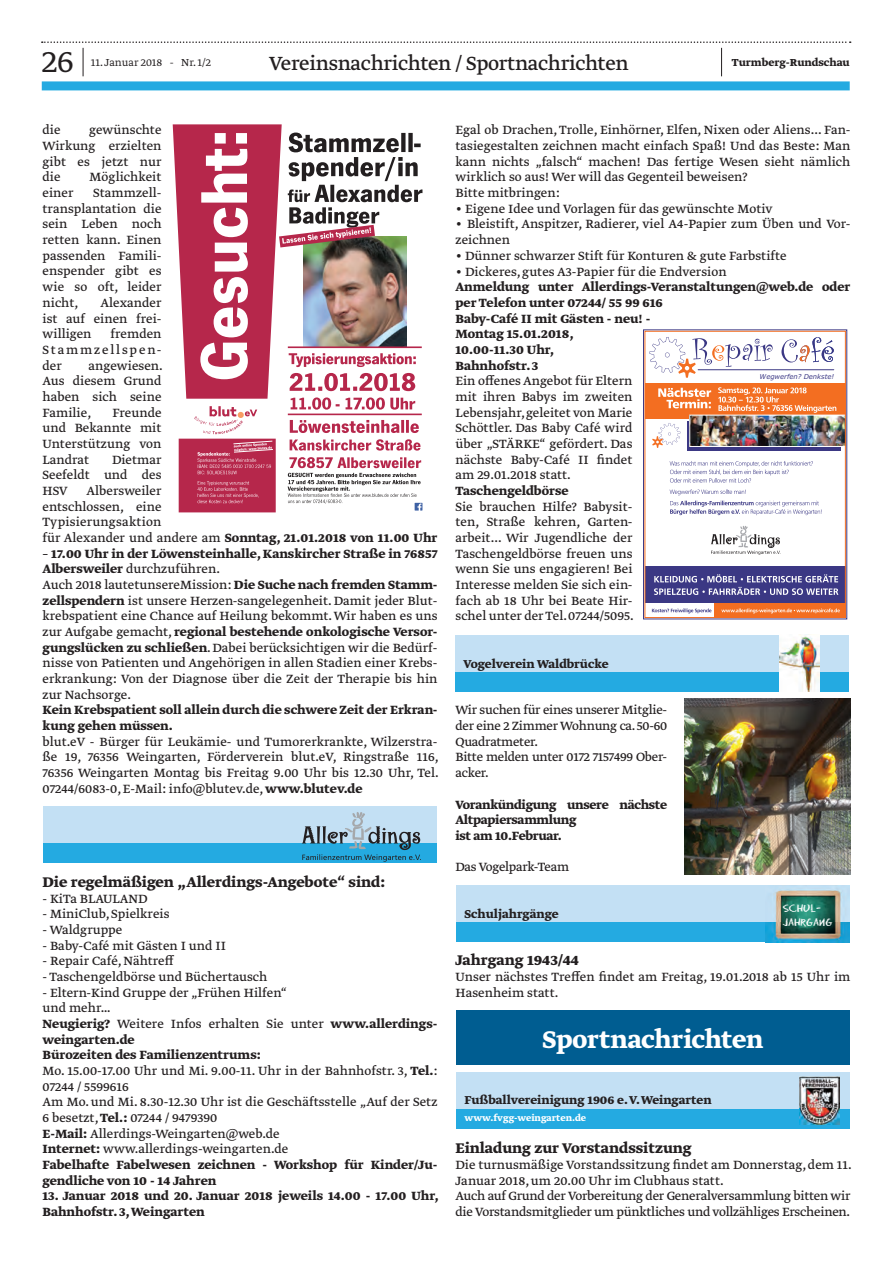
<style>
.page{position:relative;width:893px;height:1263px;background:#fff}
.page>*{position:absolute;margin:0;border:0;box-sizing:border-box;transform-origin:0 0}
.t1{font:300 36px "Greta Text Std";color:#231f20}
.t2{font:700 28.5px "Greta Text Std";letter-spacing:-.01em;color:#fff}
.t3{font:22.5px "Greta Text Std";letter-spacing:-.015em;color:#231f20}
.t4{font:700 16.5px "Greta Text Std";color:#231f20}
.t5{font:14.1px/15.8px "Greta Text Std Regular Min";color:#231f20;text-align:justify}
.t6{font:700 14.1px/15.8px "Greta Text Std";color:#231f20}
.t7{font:14.1px/15.6px "Greta Text Std Regular Min";letter-spacing:-.02em;color:#231f20}
.t8{font:700 14.1px/15.8px "Greta Text Std";letter-spacing:-.02em;color:#231f20}
.t9{font:700 13.5px "Greta Text Std";color:#231f20}
.t10{font:300 12px "Greta Text Std";color:#231f20}
.t11{font:700 12px "Greta Text Std";color:#231f20}
.t12{font:12px/14.4px "Eraser Dust";color:#fff}
.t13{font:700 10.5px "Greta Text Std";color:#fff}
.t14{font:italic 6.75px "Verdana";color:#3b3884}
.s1{font-family:"Greta Text Std Regular Min";font-weight:400}
.s2{font-family:"Greta Text Std";font-weight:700}
</style>
<div class="page">
<div style="left:42px;top:81px;width:808px;height:9px;background:#24aae1"></div>
<svg style="left:42px;top:41px;width:809px;height:35px"></svg>
<div style="left:456px;top:1011px;width:394px;height:54px;background:#005d91"></div>
<div style="left:455px;top:635px;width:394px;height:57px;background:#c3e0f4"></div>
<div style="left:455px;top:672px;width:394px;height:20px;background:#24aae1"></div>
<img style="left:779px;top:635px;width:40px;height:57px">
<div style="left:43px;top:806px;width:394px;height:57px;background:#c3e0f4"></div>
<div style="left:43px;top:843px;width:394px;height:20px;background:#24aae1"></div>
<svg style="left:302px;top:812px;width:119px;height:50px"></svg>
<div style="left:456px;top:885px;width:394px;height:57px;background:#c3e0f4"></div>
<div style="left:456px;top:922px;width:394px;height:20px;background:#24aae1"></div>
<img style="left:765px;top:890px;width:85px;height:52px">
<svg style="left:173px;top:124px;width:249px;height:388px"></svg>
<hr style="left:288px;top:346px;width:134px;height:2px;background:#b6274b">
<div style="left:643px;top:330px;width:204px;height:289px;border:1px solid #3b3884"></div>
<div style="left:645px;top:567px;width:200px;height:36px;background:#3b3884"></div>
<div style="left:687px;top:421px;width:153px;height:29px;background:#3b3884"></div>
<div style="left:645px;top:383px;width:200px;height:35px;background:#f36e21"></div>
<svg style="left:654px;top:574px;width:184px;height:21px"></svg>
<svg style="left:652px;top:608px;width:59px;height:5px"></svg>
<div style="left:714px;top:603px;width:131px;height:15px;background:#f36e21"></div>
<svg style="left:721px;top:608px;width:119px;height:5px"></svg>
<svg style="left:781px;top:337px;width:53px;height:25px"></svg>
<svg style="left:649px;top:337px;width:124px;height:41px"></svg>
<hr style="left:698px;top:369px;width:136px;height:1px;background:#3b3884">
<div style="left:645px;top:331px;width:200px;height:287px;border:1px solid #f36e21"></div>
<svg style="left:670px;top:501px;width:151px;height:14px"></svg>
<svg style="left:670px;top:489px;width:75px;height:6px"></svg>
<svg style="left:670px;top:461px;width:143px;height:22px"></svg>
<svg style="left:711px;top:526px;width:69px;height:29px"></svg>
<img style="left:652px;top:387px;width:193px;height:61px">
<img style="left:684px;top:698px;width:166px;height:176px">
<div style="left:456px;top:1071px;width:394px;height:57px;background:#c3e0f4"></div>
<div style="left:456px;top:1108px;width:394px;height:20px;background:#24aae1"></div>
<img style="left:800px;top:1076px;width:40px;height:48px">
<h1 class="t1" style="left:42px;top:41px;width:33px">26</h1>
<p class="t10" style="left:91px;top:56px;width:122px">11. Januar 2018 - Nr. 1/2</p>
<h3 class="t3" style="left:269px;top:50px;width:361px">Vereinsnachrichten / Sportnachrichten</h3>
<p class="t11" style="left:732px;top:56px;width:119px">Turmberg-Rundschau</p>
<p class="t5" style="left:43px;top:123px;width:121px;text-indent:47px">gewünschte Wirkung erzielten gibt es jetzt nur die</p>
<p class="t5" style="left:43px;top:123px;width:20px">die</p>
<p class="t5" style="left:90px;top:170px;width:73px">Möglichkeit</p>
<p class="t5" style="left:43px;top:186px;width:121px;text-indent:51px">Stammzell&shy;transplantation die sein Leben noch retten kann. Einen passenden Famili&shy;enspender gibt es wie so oft, leider nicht,</p>
<p class="t5" style="left:43px;top:186px;width:33px">einer</p>
<p class="t5" style="left:43px;top:296px;width:121px;text-indent:58px">Alexander ist auf einen frei&shy;willigen</p>
<p class="t5" style="left:43px;top:327px;width:121px;text-indent:68px">fremden Stammzellspen&shy;der</p>
<p class="t5" style="left:43px;top:358px;width:122px;text-indent:46px">angewiesen.<br>Aus diesem Grund haben sich seine Familie,</p>
<p class="t5" style="left:43px;top:405px;width:121px;text-indent:70px">Freunde und Bekannte mit Unterstützung von Landrat</p>
<p class="t5" style="left:43px;top:452px;width:121px;text-indent:70px">Dietmar Seefeldt und des HSV</p>
<p class="t5" style="left:43px;top:484px;width:121px;text-indent:44px">Albersweiler entschlossen, eine Typisierungsaktion</p>
<p class="t6" style="left:43px;top:531px;width:396px"><span class="s1">für Alexander und andere am</span> Sonntag, 21.01.2018 von 11.00 Uhr</p>
<p class="t6" style="left:43px;top:546px;width:396px">– 17.00 Uhr in der Löwensteinhalle, Kanskircher Straße in 76857</p>
<p class="t5" style="left:43px;top:562px;width:396px;text-align:left"><span class="s2">Albersweiler</span> durchzuführen.<br>Auch 2018 lautetunsereMission: <span class="s2">Die Suche nach fremden Stamm&shy;zellspendern</span> ist unsere Herzen-sangelegenheit. Damit jeder Blut&shy;krebspatient eine Chance auf Heilung bekommt. Wir haben es uns</p>
<p class="t6" style="left:43px;top:625px;width:396px"><span class="s1">zur Aufgabe gemacht,</span> regional bestehende onkologische Versor-</p>
<p class="t5" style="left:43px;top:640px;width:396px"><span class="s2">gungslücken zu schließen</span>. Dabei berücksichtigen wir die Bedürf&shy;nisse von Patienten und Angehörigen in allen Stadien einer Krebs&shy;erkrankung: Von der Diagnose über die Zeit der Therapie bis hin zur Nachsorge.</p>
<p class="t6" style="left:43px;top:703px;width:396px">Kein Krebspatient soll allein durch die schwere Zeit der Erkran&shy;kung gehen müssen.</p>
<p class="t5" style="left:43px;top:734px;width:398px">blut.eV - Bürger für Leukämie- und Tumorerkrankte, Wilzerstra&shy;ße 19, 76356 Weingarten, Förderverein blut.eV, Ringstraße 116, 76356 Weingarten Montag bis Freitag 9.00 Uhr bis 12.30 Uhr, Tel.<br>07244/6083-0, E-Mail: info@blutev.de, <span class="s2">www.blutev.de</span></p>
<p class="t4" style="left:43px;top:872px;width:344px">Die regelmäßigen „Allerdings-Angebote“ sind:</p>
<p class="t5" style="left:43px;top:891px;width:106px">- KiTa BLAULAND</p>
<p class="t5" style="left:43px;top:907px;width:129px">- MiniClub, Spielkreis</p>
<p class="t5" style="left:43px;top:922px;width:81px">- Waldgruppe</p>
<p class="t5" style="left:43px;top:938px;width:185px">- Baby-Café mit Gästen I und II</p>
<p class="t5" style="left:43px;top:954px;width:133px">- Repair Café, Nähtreff</p>
<p class="t5" style="left:43px;top:969px;width:226px">- Taschengeldbörse und Büchertausch</p>
<p class="t5" style="left:43px;top:985px;width:396px;text-align:left">- Eltern-Kind Gruppe der „Frühen Hilfen“<br>und mehr…<br><span class="s2">Neugierig?</span> Weitere Infos erhalten Sie unter <span class="s2">www.allerdings-</span></p>
<p class="t6" style="left:43px;top:1032px;width:220px">weingarten.de<br>Bürozeiten des Familienzentrums:</p>
<p class="t5" style="left:43px;top:1064px;width:396px;text-align:left">Mo. 15.00-17.00 Uhr und Mi. 9.00-11. Uhr in der Bahnhofstr. 3, <span class="s2">Tel.</span>:<br>07244 / 5599616<br>Am Mo. und Mi. 8.30-12.30 Uhr ist die Geschäftsstelle „Auf der Setz 6 besetzt, <span class="s2">Tel.:</span> 07244 / 9479390<br><span class="s2">E-Mail:</span> Allerdings-Weingarten@web.de<br><span class="s2">Internet:</span> www.allerdings-weingarten.de</p>
<p class="t6" style="left:43px;top:1158px;width:396px">Fabelhafte Fabelwesen zeichnen - Workshop für Kinder/Ju&shy;gendliche von 10 - 14 Jahren</p>
<p class="t6" style="left:43px;top:1189px;width:398px">13. Januar 2018 und 20. Januar 2018 jeweils 14.00 - 17.00 Uhr,<br>Bahnhofstr. 3, Weingarten</p>
<p class="t5" style="left:455px;top:123px;width:396px;text-align:left">Egal ob Drachen, Trolle, Einhörner, Elfen, Nixen oder Aliens... Fan&shy;tasiegestalten zeichnen macht einfach Spaß! Und das Beste: Man kann nichts „falsch“ machen! Das fertige Wesen sieht nämlich wirklich so aus! Wer will das Gegenteil beweisen?<br>Bitte mitbringen:</p>
<p class="t5" style="left:455px;top:201px;width:319px">• Eigene Idee und Vorlagen für das gewünschte Motiv</p>
<p class="t5" style="left:455px;top:217px;width:396px">• Bleistift, Anspitzer, Radierer, viel A4-Papier zum Üben und Vor&shy;zeichnen</p>
<p class="t5" style="left:455px;top:248px;width:333px">• Dünner schwarzer Stift für Konturen &amp; gute Farbstifte</p>
<p class="t5" style="left:455px;top:264px;width:273px">• Dickeres, gutes A3-Papier für die Endversion</p>
<p class="t6" style="left:455px;top:280px;width:396px">Anmeldung unter Allerdings-Veranstaltungen@web.de oder per Telefon unter 07244/ 55 99 616<br>Baby-Café II mit Gästen - neu! -<br>Montag 15.01.2018,<br>10.00-11.30 Uhr,<br>Bahnhofstr. 3</p>
<p class="t5" style="left:455px;top:374px;width:179px">Ein offenes Angebot für Eltern mit ihren Babys im zweiten Lebensjahr, geleitet von Marie Schöttler. Das Baby Café wird über „STÄRKE“ gefördert. Das nächste Baby-Café II findet am 29.01.2018 statt.</p>
<p class="t6" style="left:455px;top:484px;width:115px">Taschengeldbörse</p>
<p class="t5" style="left:455px;top:499px;width:180px">Sie brauchen Hilfe? Babysit&shy;ten, Straße kehren, Garten&shy;arbeit... Wir Jugendliche der Taschengeldbörse freuen uns wenn Sie uns engagieren! Bei Interesse melden Sie sich ein&shy;fach ab 18 Uhr bei Beate Hir&shy;schel unter der Tel. 07244/5095.</p>
<p class="t14" style="left:760px;top:372px;width:76px">Wegwerfen? Denkste!</p>
<p class="t9" style="left:463px;top:656px;width:147px">Vogelverein Waldbrücke</p>
<p class="t7" style="left:455px;top:703px;width:213px">Wir suchen für eines unserer Mitglie&shy;der eine 2 Zimmer Wohnung ca. 50-60<br>Quadratmeter.<br>Bitte melden unter 0172 7157499 Ober&shy;acker.</p>
<p class="t8" style="left:455px;top:797px;width:213px">Vorankündigung unsere nächste<br>Altpapiersammlung<br>ist am 10.Februar.</p>
<p class="t7" style="left:455px;top:860px;width:115px">Das Vogelpark-Team</p>
<p class="t9" style="left:465px;top:906px;width:96px">Schuljahrgänge</p>
<p class="t12" style="left:783px;top:901px;width:51px">SCHUL-<br>JAHRGANG</p>
<p class="t4" style="left:455px;top:950px;width:125px">Jahrgang 1943/44</p>
<p class="t5" style="left:455px;top:969px;width:396px">Unser nächstes Treffen findet am Freitag, 19.01.2018 ab 15 Uhr im<br>Hasenheim statt.</p>
<h2 class="t2" style="left:543px;top:1022px;width:222px">Sportnachrichten</h2>
<p class="t9" style="left:465px;top:1092px;width:249px">Fußballvereinigung 1906 e. V. Weingarten</p>
<p class="t13" style="left:465px;top:1112px;width:123px">www.fvgg-weingarten.de</p>
<p class="t4" style="left:455px;top:1139px;width:238px">Einladung zur Vorstandssitzung</p>
<p class="t7" style="left:455px;top:1158px;width:398px">Die turnusmäßige Vorstandssitzung findet am Donnerstag, dem 11.<br>Januar 2018, um 20.00 Uhr im Clubhaus statt.<br>Auch auf Grund der Vorbereitung der Generalversammlung bitten wir die Vorstandsmitglieder um pünktliches und vollzähliges Erscheinen.</p>
</div>
